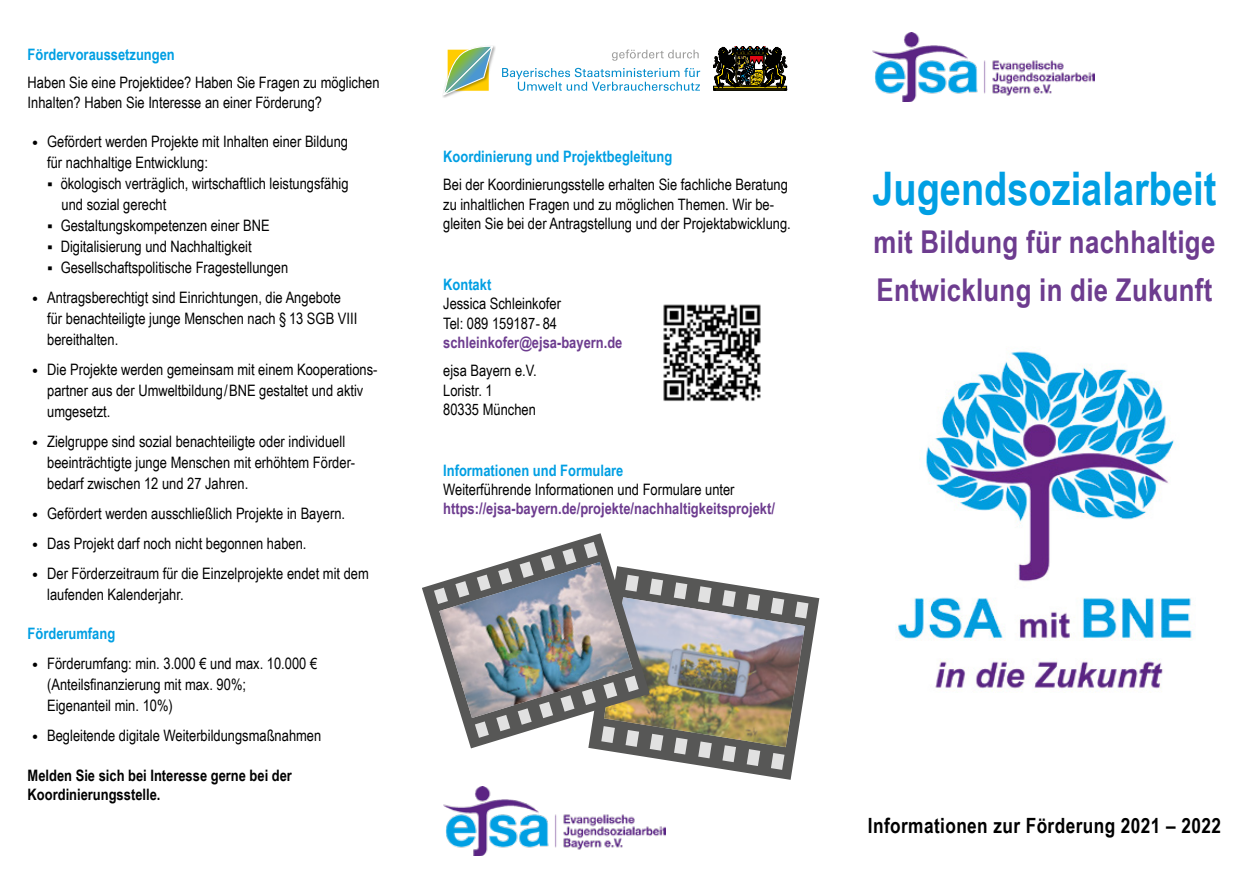
<style>
.page{position:relative;width:1255px;height:893px;background:#fff}
.page>*{position:absolute;margin:0;border:0;box-sizing:border-box;transform-origin:0 0}
.t1{font:700 46.35px "Arial Narrow";color:#009fe3}
.t2{font:700 31.35px/48px "Arial Narrow";letter-spacing:.01em;color:#6d3c8f}
.t3{font:700 21px "Arial Narrow";letter-spacing:.02em;color:#000}
.t4{font:15.75px/21px "Arial Narrow";color:#000}
.t5{font:700 15.75px "Arial Narrow";color:#009fe3}
.t6{font:700 15.75px "Arial Narrow";color:#6d3c8f}
.t7{font:700 15.75px/18.8px "Arial Narrow";color:#000}
.s1{font-family:"Avenir Next Condensed";font-size:12px}
</style>
<div class="page">
<svg style="left:713px;top:46px;width:74px;height:45px;background:#494330"></svg>
<svg style="left:502px;top:68px;width:198px;height:23px"></svg>
<svg style="left:612px;top:50px;width:86px;height:11px"></svg>
<svg style="left:443px;top:46px;width:51px;height:52px"></svg>
<img style="left:872px;top:33px;width:222px;height:68px">
<img style="left:443px;top:787px;width:222px;height:68px">
<img style="left:898px;top:351px;width:294px;height:342px">
<img style="left:663px;top:304px;width:98px;height:97px">
<svg style="left:729px;top:596px;width:90px;height:184px"></svg>
<svg style="left:422px;top:533px;width:182px;height:94px"></svg>
<img style="left:434px;top:542px;width:374px;height:228px">
<p class="t5" style="left:28px;top:42px;width:149px">Fördervoraussetzungen</p>
<p class="t4" style="left:28px;top:72px;width:353px;line-height:19.5px">Haben Sie eine Projektidee? Haben Sie Fragen zu möglichen<br>Inhalten? Haben Sie Interesse an einer Förderung?</p>
<p class="t4" style="left:47px;top:130px;width:302px;text-indent:-15px"><span class="s1">•</span> Gefördert werden Projekte mit Inhalten einer Bildung für nachhaltige Entwicklung:</p>
<p class="t4" style="left:62px;top:172px;width:288px;text-indent:-14px">▪ ökologisch verträglich, wirtschaftlich leistungsfähig und sozial gerecht</p>
<p class="t4" style="left:47px;top:214px;width:224px">▪ Gestaltungskompetenzen einer BNE</p>
<p class="t4" style="left:47px;top:235px;width:206px">▪ Digitalisierung und Nachhaltigkeit</p>
<p class="t4" style="left:47px;top:256px;width:243px">▪ Gesellschaftspolitische Fragestellungen</p>
<p class="t4" style="left:47px;top:286px;width:311px;text-indent:-15px"><span class="s1">•</span> Antragsberechtigt sind Einrichtungen, die Angebote für benachteiligte junge Menschen nach § 13 SGB VIII bereithalten.</p>
<p class="t4" style="left:47px;top:358px;width:332px;text-indent:-15px"><span class="s1">•</span> Die Projekte werden gemeinsam mit einem Kooperations&shy;partner aus der Umweltbildung/BNE gestaltet und aktiv umgesetzt.</p>
<p class="t4" style="left:47px;top:430px;width:309px;text-indent:-15px"><span class="s1">•</span> Zielgruppe sind sozial benachteiligte oder individuell beeinträchtigte junge Menschen mit erhöhtem Förder&shy;bedarf zwischen 12 und 27 Jahren.</p>
<p class="t4" style="left:32px;top:502px;width:314px"><span class="s1">•</span> Gefördert werden ausschließlich Projekte in Bayern.</p>
<p class="t4" style="left:32px;top:532px;width:276px"><span class="s1">•</span> Das Projekt darf noch nicht begonnen haben.</p>
<p class="t4" style="left:47px;top:562px;width:323px;text-indent:-15px"><span class="s1">•</span> Der Förderzeitraum für die Einzelprojekte endet mit dem laufenden Kalenderjahr.</p>
<p class="t5" style="left:28px;top:622px;width:89px">Förderumfang</p>
<p class="t4" style="left:47px;top:653px;width:271px;text-indent:-15px"><span class="s1">•</span> Förderumfang: min. 3.000 € und max. 10.000 € (Anteilsfinanzierung mit max. 90%;<br>Eigenanteil min. 10%)</p>
<p class="t4" style="left:32px;top:725px;width:291px"><span class="s1">•</span> Begleitende digitale Weiterbildungsmaßnahmen</p>
<p class="t7" style="left:28px;top:765px;width:266px">Melden Sie sich bei Interesse gerne bei der<br>Koordinierungsstelle.</p>
<p class="t5" style="left:443px;top:144px;width:230px">Koordinierung und Projektbegleitung</p>
<p class="t4" style="left:443px;top:174px;width:349px;line-height:19.5px">Bei der Koordinierungsstelle erhalten Sie fachliche Beratung zu inhaltlichen Fragen und zu möglichen Themen. Wir be&shy;gleiten Sie bei der Antragstellung und der Projektabwicklung.</p>
<p class="t5" style="left:443px;top:272px;width:50px">Kontakt</p>
<p class="t4" style="left:443px;top:294px;width:119px;line-height:19.5px">Jessica Schleinkofer<br>Tel: 089 159187 - 84</p>
<p class="t6" style="left:443px;top:330px;width:181px">schleinkofer@ejsa-bayern.de</p>
<p class="t4" style="left:443px;top:360px;width:95px;line-height:19.5px">ejsa Bayern e.V.<br>Loristr. 1<br>80335 München</p>
<p class="t5" style="left:443px;top:458px;width:182px">Informationen und Formulare</p>
<p class="t4" style="left:443px;top:479px;width:293px">Weiterführende Informationen und Formulare unter</p>
<p class="t6" style="left:443px;top:497px;width:333px">https://ejsa-bayern.de/projekte/nachhaltigkeitsprojekt/</p>
<h1 class="t1" style="left:872px;top:154px;width:345px">Jugendsozialarbeit</h1>
<h2 class="t2" style="left:873px;top:217px;width:343px">mit Bildung für nachhaltige<br>Entwicklung in die Zukunft</h2>
<h3 class="t3" style="left:867px;top:809px;width:354px">Informationen zur Förderung 2021 – 2022</h3>
</div>
